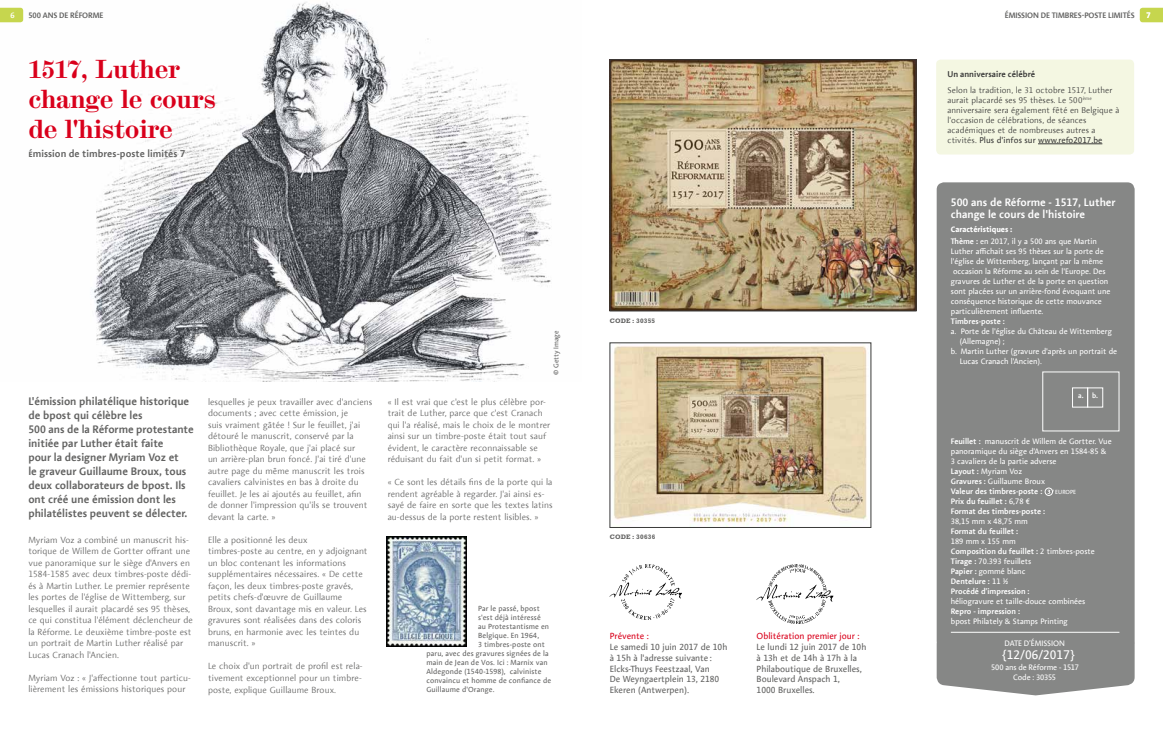
<style>
.page{position:relative;width:1163px;height:738px;background:#fff}
.page>*{position:absolute;margin:0;border:0;box-sizing:border-box;transform-origin:0 0}
.t1{font:700 23px/30px "Scotch Micro";letter-spacing:-.01em;color:#d9001b}
.t2{font:12.6px "Aroma No 2 LT Com";color:#fff}
.t3{font:600 11px/14px "Aroma No 2 LT Com";color:#626261}
.t4{font:600 11px/12px "Aroma No 2 LT Com";color:#fff}
.t5{font:600 10px "Aroma No 2 LT Com";letter-spacing:.005em;color:#626261}
.t6{font:300 9px/11.5px "Aroma No 2 LT Com";letter-spacing:.01em;color:#626261}
.t7{font:9px/10.8px "Aroma No 2 LT Com";color:#626261}
.t8{font:9px "Aroma No 2 LT Com";color:#d9001b}
.t9{font:300 8.5px/10px "Aroma No 2 LT Com";letter-spacing:.01em;color:#3a3a39}
.t10{font:600 8.5px "Aroma No 2 LT Com";letter-spacing:.005em;color:#3a3a39}
.t11{font:8px/10px "Aroma No 2 LT Com";color:#fff}
.t12{font:600 8px/10px "Aroma No 2 LT Com";color:#fff}
.t13{font:600 8px "Aroma No 2 LT Com";letter-spacing:-.01em;color:#626261}
.t14{font:7.5px "Aroma No 2 LT Com";letter-spacing:.015em;color:#626261}
.t15{font:600 7.3px "Aroma No 2 LT Com";color:#fff}
.t16{font:7px "Aroma No 2 LT Com";letter-spacing:-.01em;color:#626261}
.t17{font:700 6.5px "Rockwell";letter-spacing:.03em;color:#626261}
.t18{font:6px "Aroma No 2 LT Com";color:#fff}
.s1{font-weight:400}
.s2{font-weight:700}
.s3{font-weight:600}
</style>
<div class="page">
<svg style="left:1139px;top:8px;width:23px;height:14px"></svg>
<img style="left:0;top:2px;width:551px;height:379px">
<svg style="left:0;top:8px;width:23px;height:14px"></svg>
<div style="left:936px;top:182px;width:198px;height:465px;background:#868786;border-radius:7px"></div>
<div style="left:1044px;top:487px;width:8px;height:8px;border:1px solid #fff;border-radius:50%"></div>
<div style="left:936px;top:636px;width:198px;height:48px;background:#868786;border-radius:7px"></div>
<img style="left:609px;top:564px;width:72px;height:55px">
<img style="left:756px;top:564px;width:78px;height:58px">
<img style="left:611px;top:62px;width:303px;height:247px">
<div style="left:609px;top:60px;width:307px;height:251px;border:1px solid #3a3a39"></div>
<img style="left:613px;top:345px;width:254px;height:180px">
<hr style="left:950px;top:631px;width:169px;height:1px;background:#fff">
<div style="left:1042px;top:371px;width:77px;height:60px;border:1px solid #fff"></div>
<div style="left:1071px;top:387px;width:16px;height:20px;border:1px solid #fff"></div>
<div style="left:1086px;top:387px;width:16px;height:20px;border:1px solid #fff"></div>
<div style="left:936px;top:60px;width:197px;height:94px;background:#f4f7e2;border-radius:4px"></div>
<hr style="left:1037px;top:143px;width:65px;height:1px;background:#3a3a39">
<img style="left:386px;top:536px;width:80px;height:109px">
<p class="t12" style="left:10px;top:10px;width:6px">6</p>
<p class="t13" style="left:28px;top:10px;width:77px">500 ANS DE RÉFORME</p>
<p class="t13" style="left:1004px;top:10px;width:131px">ÉMISSION DE TIMBRES-POSTE LIMITÉS</p>
<p class="t12" style="left:1146px;top:10px;width:6px">7</p>
<h1 class="t1" style="left:28px;top:54px;width:189px">1517, Luther change le cours de l'histoire</h1>
<p class="t5" style="left:28px;top:147px;width:158px">Émission de timbres-poste limités 7</p>
<p class="t3" style="left:28px;top:393px;width:167px">L'émission philatélique historique de bpost qui célèbre les<br>500 ans de la Réforme protestante initiée par Luther était faite<br>pour la designer Myriam Voz et<br>le graveur Guillaume Broux, tous deux collaborateurs de bpost. Ils ont créé une émission dont les philatélistes peuvent se délecter.</p>
<p class="t6" style="left:28px;top:533px;width:166px">Myriam Voz a combiné un manuscrit his&shy;torique de Willem de Gortter offrant une vue panoramique sur le siège d'Anvers en 1584-1585 avec deux timbres-poste dédi&shy;és à Martin Luther. Le premier représente les portes de l'église de Wittemberg, sur lesquelles il aurait placardé ses 95 thèses, ce qui constitua l'élément déclencheur de la Réforme. Le deuxième timbre-poste est un portrait de Martin Luther réalisé par Lucas Cranach l'Ancien.</p>
<p class="t6" style="left:28px;top:671px;width:164px">Myriam Voz : « J'affectionne tout particu&shy;lièrement les émissions historiques pour</p>
<p class="t6" style="left:208px;top:395px;width:166px">lesquelles je peux travailler avec d'anciens documents ; avec cette émission, je<br>suis vraiment gâtée ! Sur le feuillet, j'ai détouré le manuscrit, conservé par la Bibliothèque Royale, que j'ai placé sur<br>un arrière-plan brun foncé. J'ai tiré d'une autre page du même manuscrit les trois cavaliers calvinistes en bas à droite du feuillet. Je les ai ajoutés au feuillet, afin de donner l'impression qu'ils se trouvent devant la carte. »</p>
<p class="t6" style="left:208px;top:533px;width:161px">Elle a positionné les deux<br>timbres-poste au centre, en y adjoignant un bloc contenant les informations supplémentaires nécessaires. « De cette façon, les deux timbres-poste gravés, petits chefs-d'œuvre de Guillaume Broux, sont davantage mis en valeur. Les gravures sont réalisées dans des coloris bruns, en harmonie avec les teintes du manuscrit. »</p>
<p class="t6" style="left:208px;top:660px;width:156px;text-align:justify">Le choix d'un portrait de profil est rela&shy;tivement exceptionnel pour un timbre&shy;poste, explique Guillaume Broux.</p>
<p class="t16" style="left:551px;top:374px;width:45px;rotate:-90deg">© Getty Image</p>
<p class="t6" style="left:387px;top:395px;width:164px">« Il est vrai que c'est le plus célèbre por&shy;trait de Luther, parce que c'est Cranach qui l'a réalisé, mais le choix de le montrer ainsi sur un timbre-poste était tout sauf évident, le caractère reconnaissable se réduisant du fait d'un si petit format. »</p>
<p class="t6" style="left:387px;top:476px;width:166px">« Ce sont les détails fins de la porte qui la rendent agréable à regarder. J'ai ainsi es&shy;sayé de faire en sorte que les textes latins au-dessus de la porte restent lisibles. »</p>
<p class="t14" style="left:478px;top:603px;width:63px">Par le passé, bpost</p>
<p class="t14" style="left:478px;top:612px;width:64px">s'est déjà intéressé</p>
<p class="t14" style="left:478px;top:621px;width:72px">au Protestantisme en</p>
<p class="t14" style="left:478px;top:630px;width:62px">Belgique. En 1964,</p>
<p class="t14" style="left:478px;top:639px;width:68px">3 timbres-poste ont</p>
<p class="t14" style="left:426px;top:648px;width:124px">paru, avec des gravures signées de la</p>
<p class="t14" style="left:426px;top:657px;width:123px">main de Jean de Vos. Ici : Marnix van</p>
<p class="t14" style="left:426px;top:666px;width:117px">Aldegonde (1540-1598), calviniste</p>
<p class="t14" style="left:426px;top:675px;width:126px">convaincu et homme de confiance de</p>
<p class="t14" style="left:426px;top:684px;width:70px">Guillaume d'Orange.</p>
<p class="t17" style="left:609px;top:316px;width:47px">CODE : 30355</p>
<p class="t17" style="left:609px;top:532px;width:47px">CODE : 30636</p>
<p class="t8" style="left:609px;top:629px;width:41px">Prévente :</p>
<p class="t7" style="left:609px;top:641px;width:119px">Le samedi 10 juin 2017 de 10h à 15h à l'adresse suivante :<br>Elcks-Thuys Feestzaal, Van<br>De Weyngaertplein 13, 2180<br>Ekeren (Antwerpen).</p>
<p class="t8" style="left:756px;top:629px;width:104px">Oblitération premier jour :</p>
<p class="t7" style="left:756px;top:641px;width:111px">Le lundi 12 juin 2017 de 10h à 13h et de 14h à 17h à la<br>Philaboutique de Bruxelles,<br>Boulevard Anspach 1,<br>1000 Bruxelles.</p>
<p class="t10" style="left:947px;top:69px;width:89px">Un anniversaire célébré</p>
<p class="t9" style="left:947px;top:85px;width:173px">Selon la tradition, le 31 octobre 1517, Luther aurait placardé ses 95 thèses. Le 500<sup>ème </sup>anniversaire sera également fêté en Belgique à l'occasion de célébrations, de séances académiques et de nombreuses autres a ctivités. <span class="s1">Plus d'infos sur www.refo2017.be</span></p>
<p class="t4" style="left:950px;top:196px;width:166px">500 ans de Réforme - 1517, Luther change le cours de l'histoire</p>
<p class="t11" style="left:950px;top:222px;width:147px;line-height:12px"><span class="s2">Caractéristiques :<br></span><span class="s3">Thème :</span> en 2017, il y a 500 ans que Martin</p>
<p class="t11" style="left:950px;top:245px;width:161px">Luther affichait ses 95 thèses sur la porte de l'église de Wittemberg, lançant par la même occasion la Réforme au sein de l'Europe. Des gravures de Luther et de la porte en question sont placées sur un arrière-fond évoquant une conséquence historique de cette mouvance particulièrement influente.</p>
<p class="t12" style="left:950px;top:315px;width:56px">Timbres-poste :</p>
<p class="t11" style="left:950px;top:325px;width:162px">a. Porte de l'église du Château de Wittemberg</p>
<p class="t11" style="left:959px;top:335px;width:47px">(Allemagne) ;</p>
<p class="t11" style="left:950px;top:345px;width:168px">b. Martin Luther (gravure d'après un portrait de</p>
<p class="t11" style="left:959px;top:355px;width:84px">Lucas Cranach l'Ancien).</p>
<p class="t15" style="left:1077px;top:390px;width:21px">a. b.</p>
<p class="t11" style="left:950px;top:435px;width:162px"><span class="s3">Feuillet :</span> manuscrit de Willem de Gortter. Vue panoramique du siège d'Anvers en 1584-85 &amp;<br>3 cavaliers de la partie adverse<br><span class="s3">Layout :</span> Myriam Voz<br><span class="s3">Gravures :</span> Guillaume Broux<br><span class="s3">Valeur des timbres-poste :</span></p>
<p class="t18" style="left:1055px;top:487px;width:22px">EUROPE</p>
<p class="t12" style="left:950px;top:495px;width:96px">Prix du feuillet : <span class="s1">6,78 €<br></span>Format des timbres-poste :</p>
<p class="t11" style="left:950px;top:515px;width:79px">38,15 mm x 48,75 mm</p>
<p class="t12" style="left:950px;top:525px;width:69px">Format du feuillet :</p>
<p class="t12" style="left:950px;top:535px;width:145px"><span class="s1">189 mm x 155 mm<br></span>Composition du feuillet : <span class="s1">2 timbres-poste<br></span>Tirage : <span class="s1">70.393 feuillets<br></span>Papier : <span class="s1">gommé blanc<br></span>Dentelure : <span class="s1">11 ½<br></span>Procédé d’impression :</p>
<p class="t11" style="left:950px;top:595px;width:136px">héliogravure et taille-douce combinées</p>
<p class="t12" style="left:950px;top:605px;width:71px">Repro - impression :</p>
<p class="t11" style="left:950px;top:615px;width:118px">bpost Philately &amp; Stamps Printing</p>
<p class="t11" style="left:1004px;top:637px;width:62px">DATE D’ÉMISSION</p>
<h2 class="t2" style="left:1001px;top:646px;width:74px">{12/06/2017}</h2>
<p class="t11" style="left:991px;top:661px;width:89px;text-align:center">500 ans de Réforme - 1517<br>Code : 30355</p>
</div>
